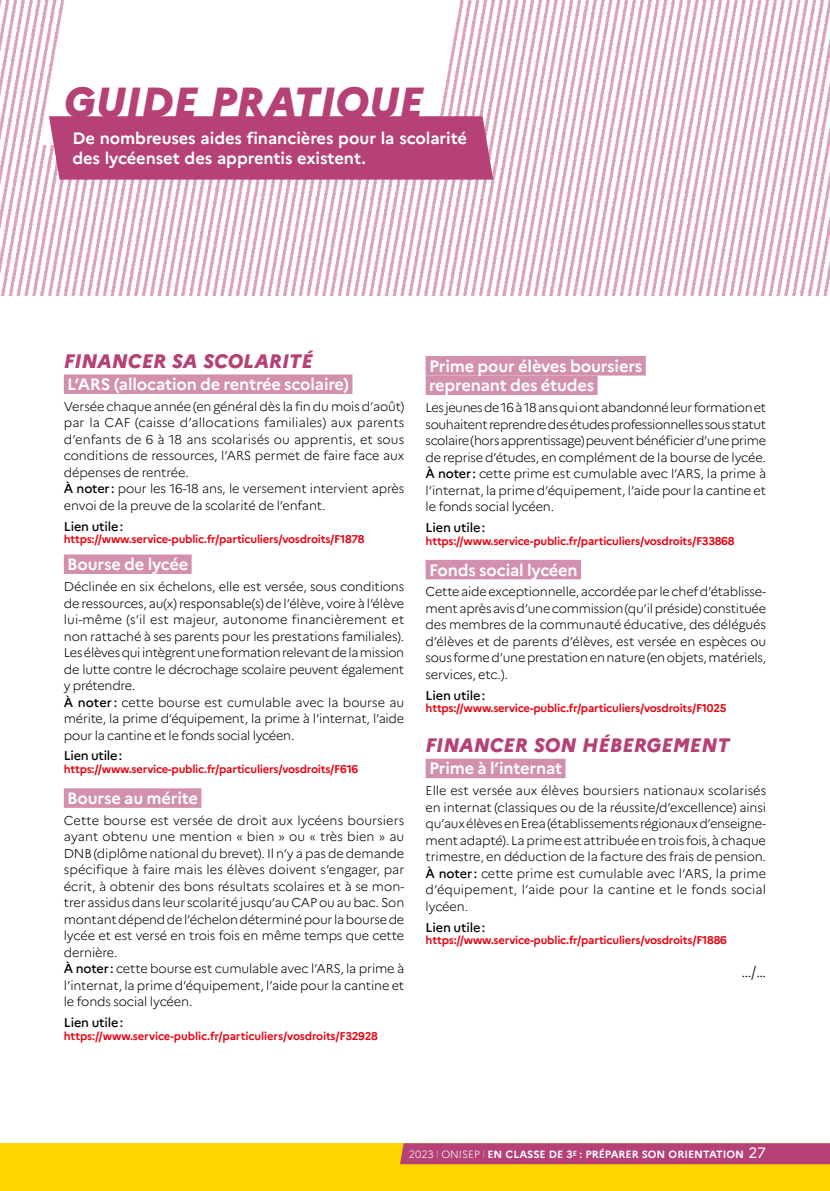
<style>
.page{position:relative;width:830px;height:1191px;background:#fff}
.page>*{position:absolute;margin:0;border:0;box-sizing:border-box;transform-origin:0 0}
.t1{font:italic 800 42px "Marianne";color:#b54176}
.t2{font:italic 800 19.5px "Marianne";color:#b54176}
.t3{font:700 16.5px/19.8px "Marianne";letter-spacing:-.01em;color:#fff}
.t4{font:300 15px "Marianne";color:#000}
.t5{font:300 12.75px/16.5px "Marianne";letter-spacing:-.01em;color:#000}
.t6{font:500 12.75px "Marianne";letter-spacing:-.01em;color:#000}
.t7{font:700 11.25px "Marianne";letter-spacing:-.02em;color:#e30613}
.t8{font:700 10.5px "Marianne";color:#fff}
.s1{font-weight:500}
.s2{font-weight:300}
.s3{font-weight:400;font-size:15px}
</style>
<div class="page">
<div style="left:0;top:1143px;width:829px;height:48px;background:#ffd500"></div>
<div style="left:400px;top:1143px;width:429px;height:21px;background:#b54176"></div>
<img style="left:0;top:0;width:829px;height:295px">
<svg style="left:41px;top:0;width:419px;height:145px"></svg>
<div style="left:48px;top:116px;width:445px;height:64px;background:#b54176"></div>
<div style="left:64px;top:374px;width:288px;height:20px;background:#d28fae"></div>
<div style="left:64px;top:554px;width:127px;height:20px;background:#d28fae"></div>
<div style="left:64px;top:788px;width:137px;height:20px;background:#d28fae"></div>
<div style="left:425px;top:356px;width:220px;height:19px;background:#d28fae"></div>
<div style="left:425px;top:375px;width:172px;height:20px;background:#d28fae"></div>
<div style="left:425px;top:560px;width:155px;height:19px;background:#d28fae"></div>
<div style="left:425px;top:758px;width:140px;height:20px;background:#d28fae"></div>
<h1 class="t1" style="left:64px;top:76px;width:361px">GUIDE PRATIQUE</h1>
<p class="t3" style="left:72px;top:129px;width:396px">De nombreuses aides financières pour la scolarité des lycéenset des apprentis existent.</p>
<h2 class="t2" style="left:64px;top:349px;width:250px">FINANCER SA SCOLARITÉ</h2>
<p class="t3" style="left:67px;top:374px;width:283px">L’ARS (allocation de rentrée scolaire)</p>
<p class="t5" style="left:64px;top:398px;width:342px">Versée chaque année (en général dès la fin du mois d’août) par la CAF (caisse d’allocations familiales) aux parents d’enfants de 6 à 18 ans scolarisés ou apprentis, et sous conditions de ressources, l’ARS permet de faire face aux dépenses de rentrée.<br><span class="s1">À noter :</span> pour les 16-18 ans, le versement intervient après envoi de la preuve de la scolarité de l’enfant.</p>
<p class="t6" style="left:64px;top:518px;width:61px">Lien utile:</p>
<p class="t7" style="left:64px;top:532px;width:302px">https://www.service-public.fr/particuliers/vosdroits/F1878</p>
<p class="t3" style="left:67px;top:554px;width:123px">Bourse de lycée</p>
<p class="t5" style="left:64px;top:578px;width:342px">Déclinée en six échelons, elle est versée, sous conditions de ressources, au(x) responsable(s) de l’élève, voire à l’élève lui-même (s’il est majeur, autonome financièrement et non rattaché à ses parents pour les prestations familiales).<br>Les élèves qui intègrent une formation relevant de la mission de lutte contre le décrochage scolaire peuvent également y prétendre.<br><span class="s1">À noter :</span> cette bourse est cumulable avec la bourse au mérite, la prime d’équipement, la prime à l’internat, l’aide pour la cantine et le fonds social lycéen.</p>
<p class="t6" style="left:64px;top:748px;width:60px">Lien utile:</p>
<p class="t7" style="left:64px;top:762px;width:296px">https://www.service-public.fr/particuliers/vosdroits/F616</p>
<p class="t3" style="left:67px;top:788px;width:132px">Bourse au mérite</p>
<p class="t5" style="left:64px;top:812px;width:342px">Cette bourse est versée de droit aux lycéens boursiers ayant obtenu une mention « bien » ou « très bien » au DNB (diplôme national du brevet). Il n’y a pas de demande spécifique à faire mais les élèves doivent s’engager, par écrit, à obtenir des bons résultats scolaires et à se mon&shy;trer assidus dans leur scolarité jusqu’au CAP ou au bac. Son montant dépend de l’échelon déterminé pour la bourse de lycée et est versé en trois fois en même temps que cette dernière.<br><span class="s1">À noter :</span> cette bourse est cumulable avec l’ARS, la prime à l’internat, la prime d’équipement, l’aide pour la cantine et le fonds social lycéen.</p>
<p class="t6" style="left:64px;top:1014px;width:61px">Lien utile:</p>
<p class="t7" style="left:64px;top:1029px;width:315px">https://www.service-public.fr/particuliers/vosdroits/F32928</p>
<p class="t3" style="left:429px;top:356px;width:215px">Prime pour élèves boursiers reprenant des études</p>
<p class="t5" style="left:425px;top:399px;width:342px;text-align:justify">Les jeunes de 16 à 18ans qui ont abandonné leur formation et souhaitent reprendre des études professionnelles sous statut scolaire (hors apprentissage) peuvent bénéficier d’une prime de reprise d’études, en complément de la bourse de lycée.<br><span class="s1">À noter :</span> cette prime est cumulable avec l’ARS, la prime à l’internat, la prime d’équipement, l’aide pour la cantine et le fonds social lycéen.</p>
<p class="t6" style="left:425px;top:519px;width:61px">Lien utile:</p>
<p class="t7" style="left:425px;top:534px;width:310px">https://www.service-public.fr/particuliers/vosdroits/F33868</p>
<p class="t3" style="left:429px;top:560px;width:150px">Fonds social lycéen</p>
<p class="t5" style="left:425px;top:583px;width:342px;text-align:justify">Cette aide exceptionnelle, accordée par le chef d’établisse&shy;ment après avis d’une commission (qu’il préside) constituée des membres de la communauté éducative, des délégués d’élèves et de parents d’élèves, est versée en espèces ou sous forme d’une prestation en nature (en objets, matériels, services, etc.).</p>
<p class="t6" style="left:425px;top:687px;width:61px">Lien utile:</p>
<p class="t7" style="left:425px;top:701px;width:302px">https://www.service-public.fr/particuliers/vosdroits/F1025</p>
<h2 class="t2" style="left:425px;top:733px;width:305px">FINANCER SON HÉBERGEMENT</h2>
<p class="t3" style="left:429px;top:758px;width:135px">Prime à l’internat</p>
<p class="t5" style="left:425px;top:782px;width:342px;text-align:justify">Elle est versée aux élèves boursiers nationaux scolarisés en internat (classiques ou de la réussite/d’excellence) ainsi qu’aux élèves en Erea (établissements régionaux d’enseigne&shy;ment adapté). La prime est attribuée en trois fois, à chaque trimestre, en déduction de la facture des frais de pension.<br><span class="s1">À noter :</span> cette prime est cumulable avec l’ARS, la prime d’équipement, l’aide pour la cantine et le fonds social lycéen.</p>
<p class="t6" style="left:425px;top:919px;width:61px">Lien utile:</p>
<p class="t7" style="left:425px;top:933px;width:302px">https://www.service-public.fr/particuliers/vosdroits/F1886</p>
<p class="t4" style="left:741px;top:962px;width:26px">…/…</p>
<p class="t8" style="left:409px;top:1148px;width:358px"><span class="s2">2023 l ONISEP l</span> EN CLASSE DE 3<sup>E</sup> : PRÉPARER SON ORIENTATION <span class="s3">27</span></p>
</div>
